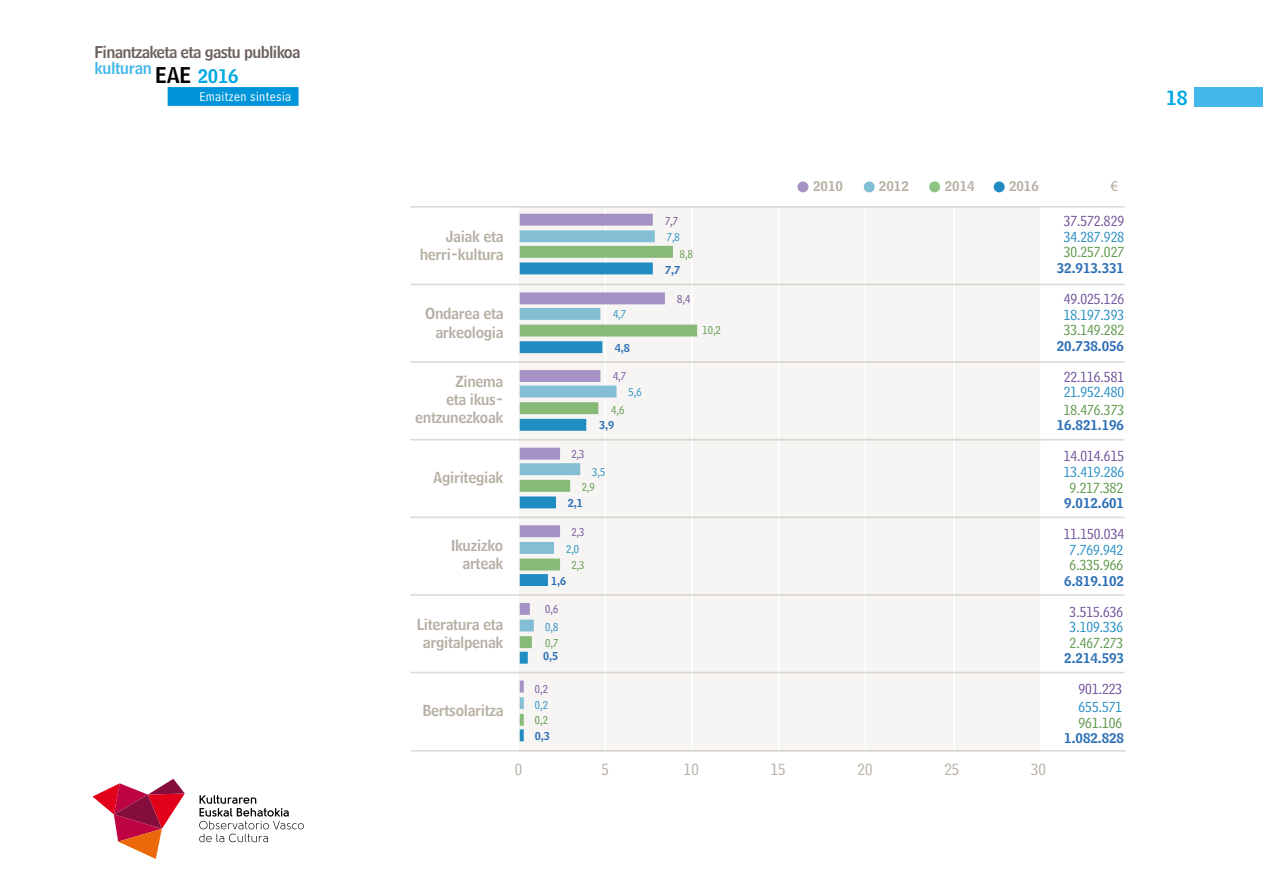
<style>
.page{position:relative;width:1263px;height:893px;background:#fff}
.page>*{position:absolute;margin:0;border:0;box-sizing:border-box;transform-origin:0 0}
.t1{font:19.5px "Bell Centennial Name And Number";color:#00a8e4}
.t2{font:16.8px "Bell Centennial Address";color:#b6aea3}
.t3{font:16.05px/16px "Bell Centennial Name And Number";letter-spacing:-.04em;color:#6c615c}
.t4{font:15.15px/18.1px "Bell Centennial Name And Number";letter-spacing:-.02em;color:#b6aea3;text-align:right}
.t5{font:15.15px "Bell Centennial Address";color:#6b4d98}
.t6{font:15.15px "Bell Centennial Address";color:#218cc2}
.t7{font:15.15px "Bell Centennial Address";color:#599545}
.t8{font:15.15px "Myriad Pro";color:#b6aea3}
.t9{font:13.5px "Bell Centennial Name And Number";color:#286db5}
.t10{font:13.5px "Bell Centennial Address";letter-spacing:.03em;color:#fff}
.t11{font:13.5px "Bell Centennial Name And Number";color:#b6aea3}
.t12{font:11.7px "Bell Centennial Address";color:#599545}
.t13{font:11.7px "Bell Centennial Address";color:#218cc2}
.t14{font:11.7px "Bell Centennial Address";color:#6b4d98}
.t15{font:10.95px "Bell Centennial Name And Number";color:#286db5}
.s1{color:#43b7ea}
.s2{font-size:21.45px;color:#000}
.s3{font-size:18.75px;color:#00a8e4}
</style>
<div class="page">
<svg style="left:199px;top:795px;width:105px;height:47px"></svg>
<svg style="left:92px;top:779px;width:93px;height:80px"></svg>
<div style="left:168px;top:87px;width:131px;height:19px;background:#0095db"></div>
<div style="left:1195px;top:87px;width:68px;height:19px;background:#43b7ea"></div>
<div style="left:520px;top:208px;width:520px;height:543px;background:#f6f5f3"></div>
<hr style="left:605px;top:208px;width:1px;height:542px;background:#fff">
<hr style="left:691px;top:208px;width:2px;height:542px;background:#fff">
<hr style="left:778px;top:208px;width:2px;height:542px;background:#fff">
<hr style="left:865px;top:208px;width:1px;height:542px;background:#fff">
<hr style="left:953px;top:208px;width:2px;height:542px;background:#fff">
<svg style="left:520px;top:246px;width:177px;height:480px"></svg>
<svg style="left:520px;top:692px;width:135px;height:17px"></svg>
<svg style="left:520px;top:214px;width:145px;height:478px"></svg>
<hr style="left:411px;top:750px;width:714px;height:2px;background:#b6aea3">
<hr style="left:410px;top:672px;width:714px;height:1px;background:#b6aea3">
<hr style="left:410px;top:594px;width:714px;height:2px;background:#b6aea3">
<hr style="left:410px;top:516px;width:714px;height:2px;background:#b6aea3">
<hr style="left:410px;top:439px;width:714px;height:2px;background:#b6aea3">
<hr style="left:410px;top:361px;width:714px;height:2px;background:#b6aea3">
<hr style="left:410px;top:284px;width:714px;height:1px;background:#b6aea3">
<hr style="left:410px;top:206px;width:714px;height:2px;background:#b6aea3">
<div style="left:797px;top:181px;width:11px;height:11px;background:#a492c5;border-radius:50%"></div>
<div style="left:864px;top:181px;width:11px;height:11px;background:#83bed4;border-radius:50%"></div>
<div style="left:929px;top:181px;width:11px;height:11px;background:#8dc481;border-radius:50%"></div>
<div style="left:994px;top:181px;width:11px;height:11px;background:#218cc2;border-radius:50%"></div>
<p class="t3" style="left:95px;top:44px;width:207px">Finantzaketa eta gastu publikoa <span class="s1">kulturan</span> <span class="s2">EAE</span> <span class="s3">2016</span></p>
<p class="t10" style="left:199px;top:88px;width:93px">Emaitzen sintesia</p>
<p class="t1" style="left:1166px;top:85px;width:23px">18</p>
<p class="t11" style="left:813px;top:178px;width:31px">2010</p>
<p class="t11" style="left:879px;top:178px;width:31px">2012</p>
<p class="t11" style="left:945px;top:178px;width:31px">2014</p>
<p class="t11" style="left:1009px;top:178px;width:31px">2016</p>
<p class="t8" style="left:1110px;top:177px;width:9px">€</p>
<p class="t14" style="left:665px;top:215px;width:15px">7,7</p>
<p class="t4" style="left:420px;top:227px;width:85px">Jaiak eta herri-kultura</p>
<p class="t13" style="left:667px;top:230px;width:15px">7,8</p>
<p class="t12" style="left:680px;top:247px;width:15px">8,8</p>
<p class="t15" style="left:665px;top:263px;width:17px">7,7</p>
<p class="t14" style="left:677px;top:292px;width:15px">8,4</p>
<p class="t4" style="left:425px;top:305px;width:80px">Ondarea eta arkeologia</p>
<p class="t13" style="left:613px;top:308px;width:15px">4,7</p>
<p class="t12" style="left:703px;top:323px;width:20px">10,2</p>
<p class="t15" style="left:615px;top:341px;width:17px">4,8</p>
<p class="t4" style="left:415px;top:372px;width:90px">Zinema<br>eta ikus&shy;entzunezkoak</p>
<p class="t14" style="left:613px;top:370px;width:15px">4,7</p>
<p class="t13" style="left:629px;top:385px;width:15px">5,6</p>
<p class="t12" style="left:611px;top:403px;width:15px">4,6</p>
<p class="t15" style="left:599px;top:418px;width:17px">3,9</p>
<p class="t14" style="left:571px;top:447px;width:15px">2,3</p>
<p class="t4" style="left:433px;top:468px;width:72px">Agiritegiak</p>
<p class="t13" style="left:592px;top:465px;width:15px">3,5</p>
<p class="t12" style="left:582px;top:481px;width:15px">2,9</p>
<p class="t15" style="left:568px;top:496px;width:17px">2,1</p>
<p class="t4" style="left:451px;top:536px;width:54px">Ikuzizko arteak</p>
<p class="t14" style="left:571px;top:525px;width:15px">2,3</p>
<p class="t13" style="left:566px;top:543px;width:15px">2,0</p>
<p class="t12" style="left:571px;top:558px;width:15px">2,3</p>
<p class="t15" style="left:551px;top:574px;width:17px">1,6</p>
<p class="t14" style="left:545px;top:603px;width:15px">0,6</p>
<p class="t4" style="left:417px;top:615px;width:88px;text-align:center">Literatura eta argitalpenak</p>
<p class="t13" style="left:545px;top:620px;width:15px">0,8</p>
<p class="t12" style="left:545px;top:636px;width:15px">0,7</p>
<p class="t15" style="left:543px;top:649px;width:17px">0,5</p>
<p class="t14" style="left:535px;top:682px;width:15px">0,2</p>
<p class="t4" style="left:422px;top:701px;width:83px">Bertsolaritza</p>
<p class="t13" style="left:535px;top:698px;width:15px">0,2</p>
<p class="t12" style="left:535px;top:714px;width:15px">0,2</p>
<p class="t15" style="left:535px;top:729px;width:17px">0,3</p>
<p class="t5" style="left:1064px;top:213px;width:62px">37.572.829</p>
<p class="t6" style="left:1064px;top:228px;width:62px">34.287.928</p>
<p class="t7" style="left:1064px;top:244px;width:62px">30.257.027</p>
<p class="t9" style="left:1057px;top:259px;width:69px">32.913.331</p>
<p class="t5" style="left:1064px;top:290px;width:62px">49.025.126</p>
<p class="t6" style="left:1064px;top:306px;width:62px">18.197.393</p>
<p class="t7" style="left:1064px;top:321px;width:62px">33.149.282</p>
<p class="t9" style="left:1057px;top:337px;width:69px">20.738.056</p>
<p class="t5" style="left:1064px;top:368px;width:62px">22.116.581</p>
<p class="t6" style="left:1064px;top:383px;width:62px">21.952.480</p>
<p class="t7" style="left:1064px;top:401px;width:62px">18.476.373</p>
<p class="t9" style="left:1057px;top:417px;width:69px">16.821.196</p>
<p class="t5" style="left:1064px;top:448px;width:62px">14.014.615</p>
<p class="t6" style="left:1064px;top:463px;width:62px">13.419.286</p>
<p class="t7" style="left:1070px;top:479px;width:55px">9.217.382</p>
<p class="t9" style="left:1064px;top:495px;width:61px">9.012.601</p>
<p class="t5" style="left:1064px;top:525px;width:62px">11.150.034</p>
<p class="t6" style="left:1070px;top:541px;width:55px">7.769.942</p>
<p class="t7" style="left:1070px;top:556px;width:55px">6.335.966</p>
<p class="t9" style="left:1064px;top:572px;width:61px">6.819.102</p>
<p class="t5" style="left:1070px;top:603px;width:55px">3.515.636</p>
<p class="t6" style="left:1070px;top:618px;width:55px">3.109.336</p>
<p class="t7" style="left:1070px;top:634px;width:55px">2.467.273</p>
<p class="t9" style="left:1064px;top:650px;width:61px">2.214.593</p>
<p class="t5" style="left:1078px;top:680px;width:45px">901.223</p>
<p class="t6" style="left:1078px;top:698px;width:45px">655.571</p>
<p class="t7" style="left:1078px;top:714px;width:45px">961.106</p>
<p class="t9" style="left:1064px;top:730px;width:61px">1.082.828</p>
<p class="t2" style="left:515px;top:760px;width:9px">0</p>
<p class="t2" style="left:602px;top:760px;width:9px">5</p>
<p class="t2" style="left:684px;top:760px;width:16px">10</p>
<p class="t2" style="left:771px;top:760px;width:16px">15</p>
<p class="t2" style="left:857px;top:760px;width:16px">20</p>
<p class="t2" style="left:944px;top:760px;width:16px">25</p>
<p class="t2" style="left:1031px;top:760px;width:16px">30</p>
</div>
